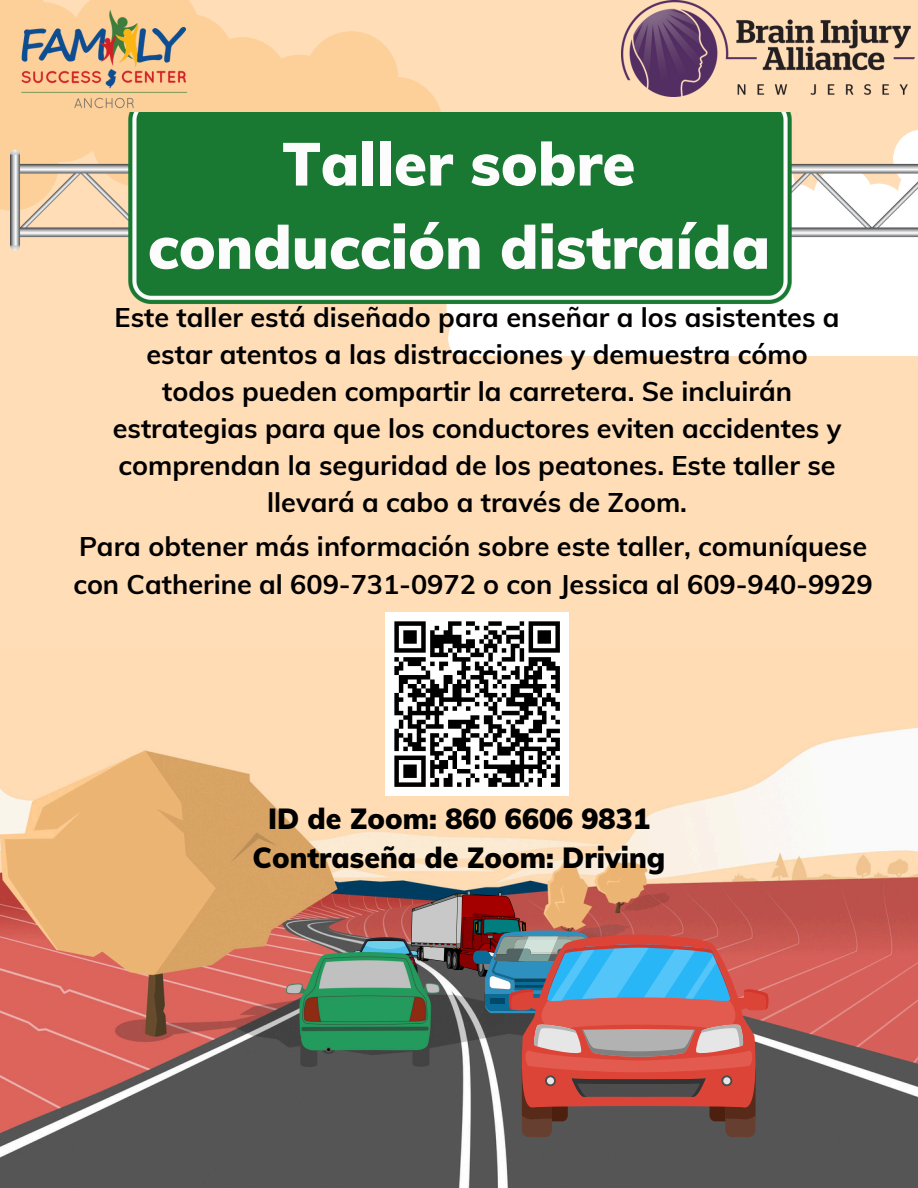
<style>
.page{position:relative;width:918px;height:1188px;background:#ffddb7}
.page>*{position:absolute;margin:0;border:0;box-sizing:border-box;transform-origin:0 0}
.t1{font:900 60px/83.2px "Muli";color:#fcfcfc;text-align:center}
.t2{font:900 28.5px/39.3px "Muli";color:#000;text-align:center}
.t3{font:700 27px/37.2px "Muli";color:#000;text-align:center}
</style>
<div class="page">
<div style="left:452px;top:351px;width:466px;height:5px;background:#fff"></div>
<svg style="left:0;top:26px;width:441px;height:185px;fill:#fcd098"></svg>
<img style="left:0;top:727px;width:918px;height:461px">
<img style="left:11px;top:112px;width:907px;height:239px">
<img style="left:411px;top:892px;width:124px;height:85px">
<svg style="left:473px;top:931px;width:295px;height:206px;background:#916d71"></svg>
<svg style="left:352px;top:937px;width:67px;height:16px"></svg>
<img style="left:286px;top:953px;width:153px;height:113px">
<img style="left:0;top:0;width:219px;height:121px">
<img style="left:621px;top:0;width:294px;height:97px">
<div style="left:385px;top:612px;width:184px;height:184px;background:#fff"></div>
<svg style="left:394px;top:621px;width:166px;height:166px"></svg>
<p class="t1" style="left:148px;top:121px;width:624px">Taller sobre conducción distraída</p>
<p class="t3" style="left:113px;top:298px;width:730px">Este taller está diseñado para enseñar a los asistentes a estar atentos a las distracciones y demuestra cómo todos pueden compartir la carretera. Se incluirán estrategias para que los conductores eviten accidentes y comprendan la seguridad de los peatones. Este taller se llevará a cabo a través de Zoom.</p>
<p class="t3" style="left:73px;top:528px;width:801px;text-align:left">Para obtener más información sobre este taller, comuníquese con Catherine al 609-731-0972 o con Jessica al 609-940-9929</p>
<p class="t2" style="left:253px;top:799px;width:414px">ID de Zoom: 860 6606 9831<br>Contraseña de Zoom: Driving</p>
</div>
